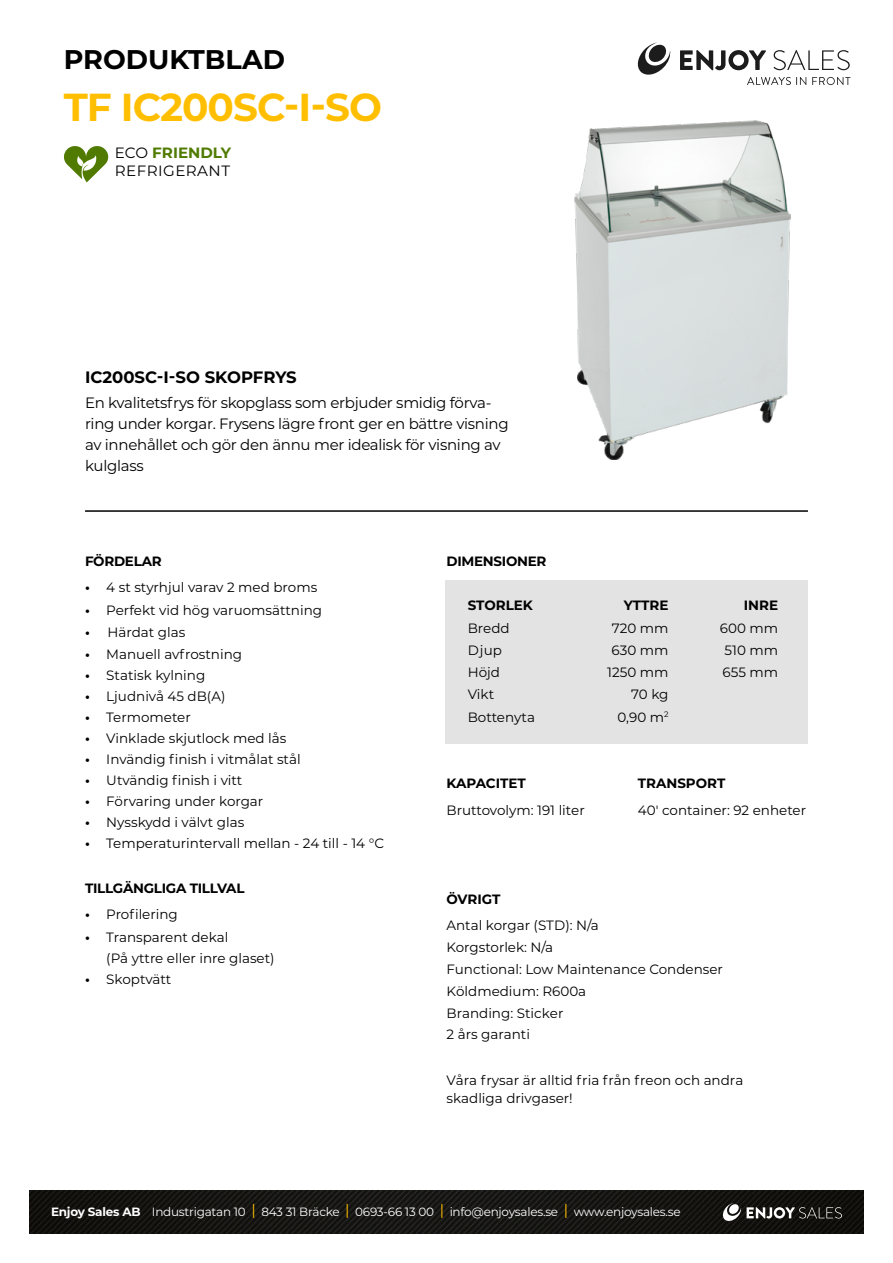
<style>
.page{position:relative;width:893px;height:1263px;background:#fff}
.page>*{position:absolute;margin:0;border:0;box-sizing:border-box;transform-origin:0 0}
.t1{font:700 39px "Montserrat";letter-spacing:-.025em;color:#ffbf00}
.t2{font:700 27px "Montserrat";color:#000}
.t3{font:700 16.5px "Montserrat";color:#000}
.t4{font:15px/21px "Montserrat";letter-spacing:-.02em;color:#000}
.t5{font:14.85px/17.9px "Montserrat";letter-spacing:.03em;color:#000}
.t6{font:13.5px/21.8px "Montserrat";color:#000}
.t7{font:700 13.5px "Montserrat";letter-spacing:-.02em;color:#000}
.t8{font:700 13.5px "Montserrat";color:#000}
.t9{font:12px "Montserrat";letter-spacing:-.02em;color:#fff}
.s1{font-weight:700;color:#507b00}
.s2{font-weight:700}
.s3{font-size:15px;color:#ffbf00}
</style>
<div class="page">
<div style="left:445px;top:580px;width:362px;height:164px;background:#e3e3e3"></div>
<img style="left:30px;top:1191px;width:833px;height:42px">
<hr style="left:85px;top:510px;width:723px;height:2px;background:#000">
<img style="left:574px;top:120px;width:217px;height:339px">
<svg style="left:722px;top:1203px;width:120px;height:19px;background:#484845"></svg>
<svg style="left:747px;top:77px;width:59px;height:8px"></svg>
<svg style="left:812px;top:77px;width:38px;height:8px"></svg>
<svg style="left:680px;top:50px;width:86px;height:20px"></svg>
<svg style="left:773px;top:50px;width:77px;height:20px"></svg>
<svg style="left:637px;top:43px;width:34px;height:32px"></svg>
<svg style="left:64px;top:146px;width:45px;height:36px"></svg>
<h2 class="t2" style="left:64px;top:40px;width:223px">PRODUKTBLAD</h2>
<h1 class="t1" style="left:64px;top:79px;width:320px">TF IC200SC-I-SO</h1>
<p class="t5" style="left:115px;top:144px;width:118px">ECO <span class="s1">FRIENDLY<br></span>REFRIGERANT</p>
<p class="t3" style="left:85px;top:365px;width:213px">IC200SC-I-SO SKOPFRYS</p>
<p class="t4" style="left:85px;top:392px;width:425px">En kvalitetsfrys för skopglass som erbjuder smidig förva&shy;ring under korgar. Frysens lägre front ger en bättre visning av innehållet och gör den ännu mer idealisk för visning av kulglass</p>
<p class="t7" style="left:85px;top:551px;width:78px">FÖRDELAR</p>
<p class="t6" style="left:85px;top:576px;width:234px"><span class="s2">•</span> 4 st styrhjul varav 2 med broms</p>
<p class="t6" style="left:85px;top:598px;width:239px"><span class="s2">•</span> Perfekt vid hög varuomsättning</p>
<p class="t6" style="left:85px;top:621px;width:102px"><span class="s2">•</span> Härdat glas</p>
<p class="t6" style="left:85px;top:643px;width:159px"><span class="s2">•</span> Manuell avfrostning</p>
<p class="t6" style="left:85px;top:664px;width:122px"><span class="s2">•</span> Statisk kylning</p>
<p class="t6" style="left:85px;top:685px;width:142px"><span class="s2">•</span> Ljudnivå 45 dB(A)</p>
<p class="t6" style="left:85px;top:706px;width:107px"><span class="s2">•</span> Termometer</p>
<p class="t6" style="left:85px;top:727px;width:203px"><span class="s2">•</span> Vinklade skjutlock med lås</p>
<p class="t6" style="left:85px;top:748px;width:217px"><span class="s2">•</span> Invändig finish i vitmålat stål</p>
<p class="t6" style="left:85px;top:769px;width:159px"><span class="s2">•</span> Utvändig finish i vitt</p>
<p class="t6" style="left:85px;top:790px;width:180px"><span class="s2">•</span> Förvaring under korgar</p>
<p class="t6" style="left:85px;top:811px;width:161px"><span class="s2">•</span> Nysskydd i välvt glas</p>
<p class="t6" style="left:85px;top:832px;width:301px"><span class="s2">•</span> Temperaturintervall mellan - 24 till - 14 °C</p>
<p class="t7" style="left:85px;top:878px;width:161px">TILLGÄNGLIGA TILLVAL</p>
<p class="t6" style="left:85px;top:903px;width:94px"><span class="s2">•</span> Profilering</p>
<p class="t6" style="left:106px;top:926px;width:170px;line-height:21px;text-indent:-21px"><span class="s2">•</span> Transparent dekal<br>(På yttre eller inre glaset)</p>
<p class="t6" style="left:85px;top:967px;width:88px"><span class="s2">•</span> Skoptvätt</p>
<p class="t7" style="left:446px;top:551px;width:102px">DIMENSIONER</p>
<p class="t8" style="left:468px;top:596px;width:67px">STORLEK</p>
<p class="t7" style="left:624px;top:596px;width:46px">YTTRE</p>
<p class="t7" style="left:744px;top:596px;width:36px">INRE</p>
<p class="t6" style="left:468px;top:616px;width:43px">Bredd</p>
<p class="t6" style="left:612px;top:616px;width:58px">720 mm</p>
<p class="t6" style="left:720px;top:616px;width:60px">600 mm</p>
<p class="t6" style="left:468px;top:639px;width:36px">Djup</p>
<p class="t6" style="left:612px;top:639px;width:58px">630 mm</p>
<p class="t6" style="left:724px;top:639px;width:55px">510 mm</p>
<p class="t6" style="left:468px;top:661px;width:34px">Höjd</p>
<p class="t6" style="left:607px;top:661px;width:63px">1250 mm</p>
<p class="t6" style="left:722px;top:661px;width:57px">655 mm</p>
<p class="t6" style="left:468px;top:683px;width:28px">Vikt</p>
<p class="t6" style="left:631px;top:683px;width:39px">70 kg</p>
<p class="t6" style="left:468px;top:705px;width:69px">Bottenyta</p>
<p class="t6" style="left:617px;top:705px;width:53px">0,90 m<sup>2</sup></p>
<p class="t8" style="left:446px;top:774px;width:81px">KAPACITET</p>
<p class="t8" style="left:638px;top:774px;width:89px">TRANSPORT</p>
<p class="t6" style="left:446px;top:799px;width:140px">Bruttovolym: 191 liter</p>
<p class="t6" style="left:638px;top:799px;width:170px">40′ container: 92 enheter</p>
<p class="t7" style="left:446px;top:889px;width:56px">ÖVRIGT</p>
<p class="t6" style="left:446px;top:914px;width:278px">Antal korgar (STD): N/a<br>Korgstorlek: N/a<br>Functional: Low Maintenance Condenser<br>Köldmedium: R600a<br>Branding: Sticker<br>2 års garanti</p>
<p class="t6" style="left:446px;top:1070px;width:298px;line-height:18px">Våra frysar är alltid fria från freon och andra skadliga drivgaser!</p>
<p class="t9" style="left:51px;top:1203px;width:631px"><span class="s2">Enjoy Sales AB</span> Industrigatan 10 <span class="s3">|</span> 843 31 Bräcke <span class="s3">|</span> 0693-66 13 00 <span class="s3">|</span> info@enjoysales.se <span class="s3">|</span> www.enjoysales.se</p>
</div>
